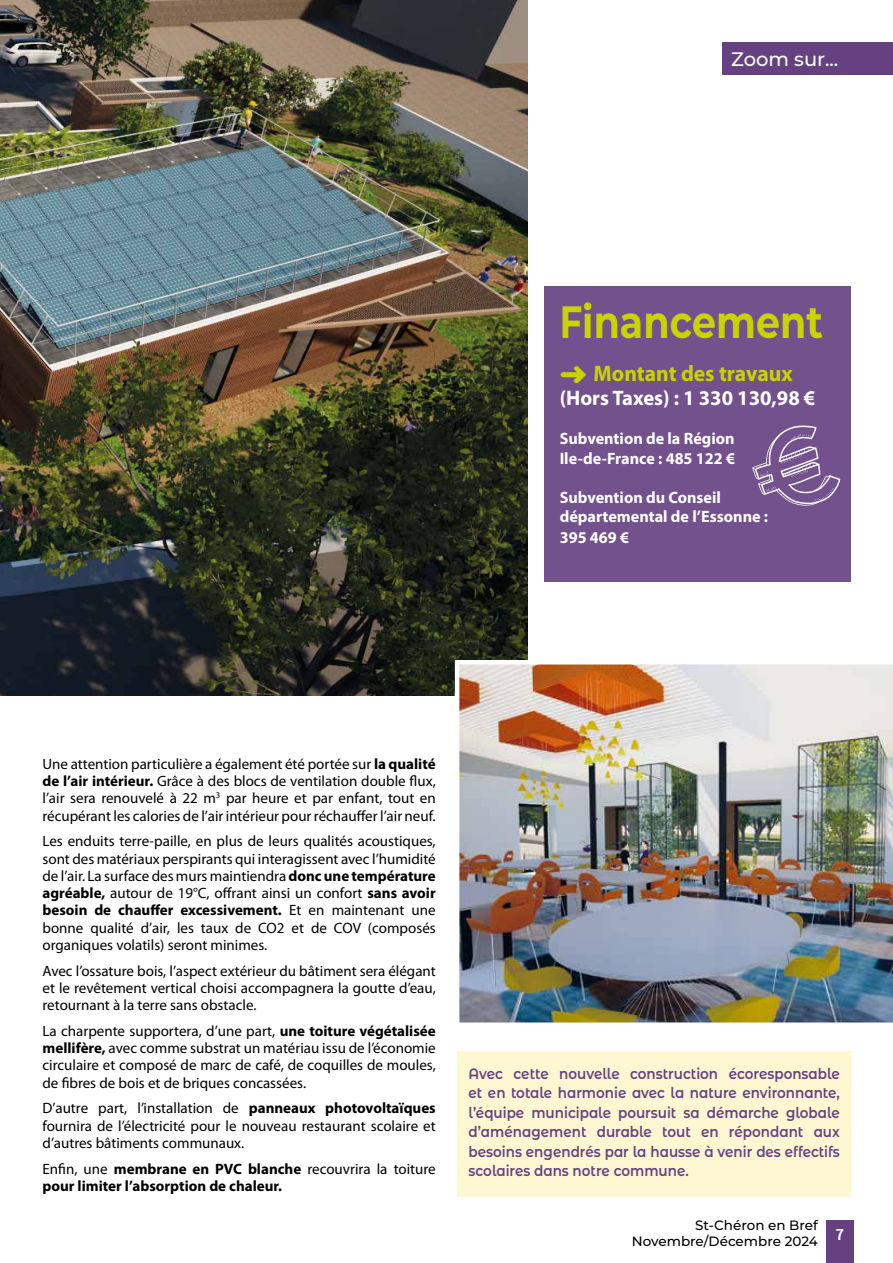
<style>
.page{position:relative;width:893px;height:1263px;background:#fff}
.page>*{position:absolute;margin:0;border:0;box-sizing:border-box;transform-origin:0 0}
.t1{font:700 45.15px "Montserrat";color:#c8d300;scale:.78 1}
.t2{font:700 22.5px "Myriad Pro";color:#c8d300;scale:.96 1}
.t3{font:700 21px "Myriad Pro";color:#fff}
.t4{font:500 19.5px "Montserrat";color:#fff}
.t5{font:700 16.5px/19.5px "Myriad Pro";color:#fff}
.t6{font:15px/17.2px "Myriad Pro";color:#000;text-align:justify}
.t7{font:600 15px/19.5px "Montserrat Alternates";color:#654181;text-align:justify;scale:.9 1}
.t8{font:700 15px/17.2px "Myriad Pro";color:#000}
.t9{font:500 13.5px/16.2px "Montserrat";color:#000}
.s1{font-weight:700}
.s2{font-weight:400}
</style>
<div class="page">
<img style="left:0;top:0;width:527px;height:695px">
<div style="left:544px;top:286px;width:306px;height:295px;background:#72518c"></div>
<div style="left:723px;top:43px;width:170px;height:32px;background:#654181"></div>
<div style="left:826px;top:1220px;width:27px;height:43px;background:#654181"></div>
<img style="left:455px;top:660px;width:438px;height:363px">
<svg style="left:752px;top:425px;width:88px;height:81px"></svg>
<div style="left:457px;top:1051px;width:393px;height:146px;background:#fff7d2"></div>
<h3 class="t4" style="left:731px;top:45px;width:109px">Zoom sur...</h3>
<h1 class="t1" style="left:560px;top:289px;width:339px">Financement</h1>
<h2 class="t2" style="left:560px;top:361px;width:244px">➜ Montant des travaux</h2>
<h3 class="t3" style="left:560px;top:386px;width:257px">(Hors Taxes) : 1 330 130,98 €</h3>
<p class="t5" style="left:560px;top:429px;width:177px">Subvention de la Région<br>Ile-de-France : 485 122 €</p>
<p class="t5" style="left:560px;top:488px;width:210px">Subvention du Conseil départemental de l’Essonne :</p>
<p class="t5" style="left:560px;top:528px;width:71px">395 469 €</p>
<p class="t6" style="left:43px;top:755px;width:395px">Une attention particulière a également été portée sur <span class="s1">la qualité de l’air intérieur.</span> Grâce à des blocs de ventilation double flux, l’air sera renouvelé à 22 m<sup>3</sup> par heure et par enfant, tout en récupérant les calories de l’air intérieur pour réchauffer l’air neuf.</p>
<p class="t6" style="left:43px;top:833px;width:395px">Les enduits terre-paille, en plus de leurs qualités acoustiques, sont des matériaux perspirants qui interagissent avec l’humidité de l’air. La surface des murs maintiendra <span class="s1">donc une température agréable,</span> autour de 19°C, offrant ainsi un confort <span class="s1">sans avoir besoin de chauffer excessivement.</span> Et en maintenant une bonne qualité d’air, les taux de CO2 et de COV (composés organiques volatils) seront minimes.</p>
<p class="t6" style="left:43px;top:962px;width:395px">Avec l’ossature bois, l’aspect extérieur du bâtiment sera élégant et le revêtement vertical choisi accompagnera la goutte d’eau, retournant à la terre sans obstacle.</p>
<p class="t6" style="left:43px;top:1022px;width:395px">La charpente supportera, d’une part, <span class="s1">une toiture végétalisée mellifère,</span> avec comme substrat un matériau issu de l’économie circulaire et composé de marc de café, de coquilles de moules, de fibres de bois et de briques concassées.</p>
<p class="t6" style="left:43px;top:1100px;width:395px">D’autre part, l’installation de <span class="s1">panneaux photovoltaïques </span>fournira de l’électricité pour le nouveau restaurant scolaire et d’autres bâtiments communaux.</p>
<p class="t8" style="left:43px;top:1160px;width:395px"><span class="s2">Enfin, une</span> membrane en PVC blanche <span class="s2">recouvrira la toiture </span>pour limiter l’absorption de chaleur.</p>
<p class="t7" style="left:469px;top:1063px;width:414px">Avec cette nouvelle construction écoresponsable et en totale harmonie avec la nature environnante, l’équipe municipale poursuit sa démarche globale d’aménagement durable tout en répondant aux besoins engendrés par la hausse à venir des effectifs scolaires dans notre commune.</p>
<p class="t9" style="left:632px;top:1217px;width:214px;text-indent:63px">St-Chéron en Bref<br>Novembre/Décembre 2024 <sup>7</sup></p>
</div>
